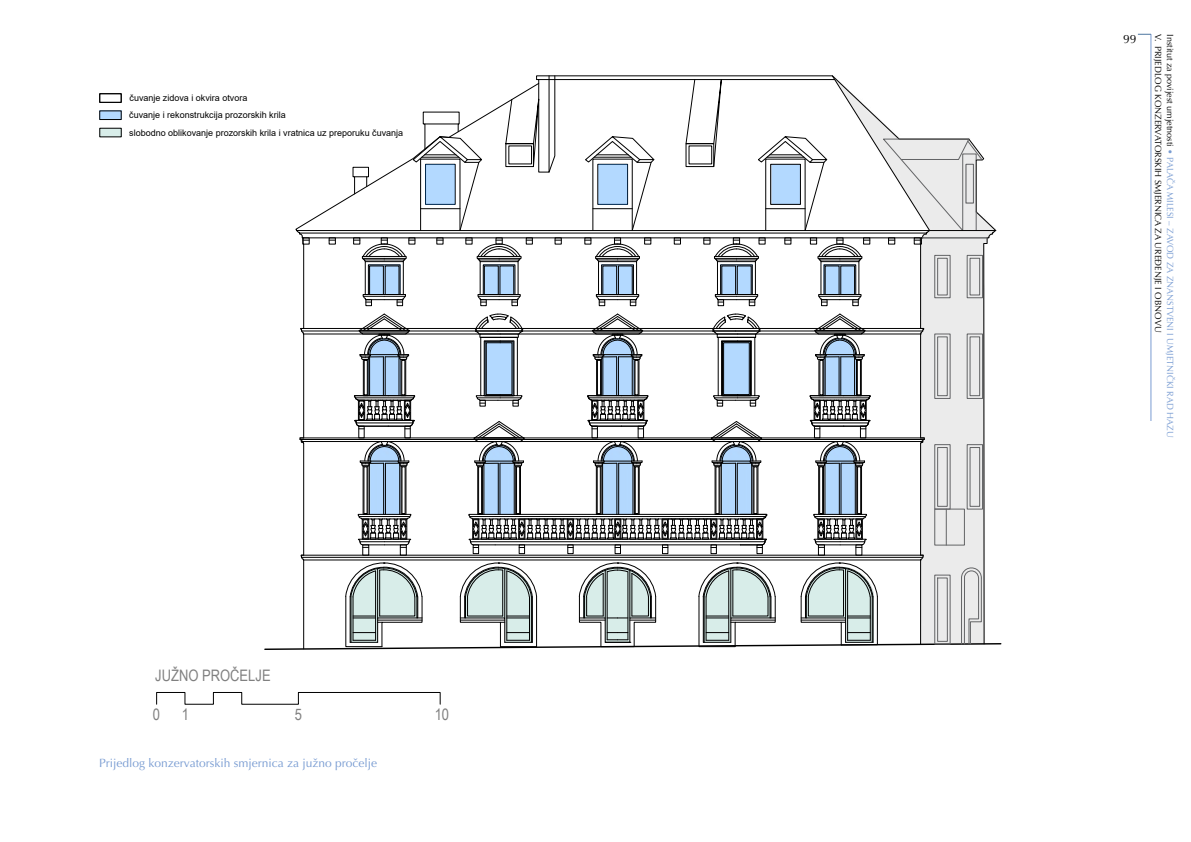
<style>
.page{position:relative;width:1191px;height:842px;background:#fff}
.page>*{position:absolute;margin:0;border:0;box-sizing:border-box;transform-origin:0 0}
.t1{font:15.8px "Arial Narrow";color:#808080}
.t2{font:12px "Optima LT Pro";color:#799cd2}
.t3{font:12px "Optima LT Pro";color:#000}
.t4{font:9px/11.8px "Optima LT Pro";color:#000}
.t5{font:9px/17.2px "Arial";color:#000}
.s1{color:#799cd2}
</style>
<div class="page">
<hr style="left:1150px;top:34px;width:1px;height:387px;background:#799cd2">
<svg style="left:1137px;top:34px;width:14px;height:1px"></svg>
<div style="left:99px;top:111px;width:23px;height:9px;border:1px solid #000"></div>
<div style="left:99px;top:93px;width:23px;height:10px;border:1px solid #000"></div>
<svg style="left:264px;top:75px;width:737px;height:575px"></svg>
<hr style="left:735px;top:463px;width:1px;height:51px;background:#000">
<hr style="left:737px;top:463px;width:1px;height:51px;background:#000">
<hr style="left:721px;top:463px;width:1px;height:51px;background:#000">
<hr style="left:751px;top:463px;width:1px;height:51px;background:#000">
<div style="left:686px;top:143px;width:28px;height:24px;border:1px solid #000"></div>
<svg style="left:156px;top:692px;width:285px;height:13px"></svg>
<p class="t5" style="left:129px;top:89px;width:275px">čuvanje zidova i okvira otvora<br>čuvanje i rekonstrukcija prozorskih krila<br>slobodno oblikovanje prozorskih krila i vratnica uz preporuku čuvanja</p>
<h1 class="t1" style="left:155px;top:664px;width:117px">JUŽNO PROČELJE</h1>
<h1 class="t1" style="left:153px;top:703px;width:9px">0</h1>
<h1 class="t1" style="left:182px;top:703px;width:9px">1</h1>
<h1 class="t1" style="left:295px;top:703px;width:9px">5</h1>
<h1 class="t1" style="left:435px;top:703px;width:16px">10</h1>
<h2 class="t2" style="left:99px;top:755px;width:279px">Prijedlog konzervatorskih smjernica za južno pročelje</h2>
<h2 class="t3" style="left:1123px;top:31px;width:15px">99</h2>
<p class="t4" style="left:1176px;top:34px;width:405px;rotate:90deg">Institut za povijest umjetnosti <span class="s1">• PALAČA MILESI – ZAVOD ZA ZNANSTVENI I UMJETNIČKI RAD HAZU<br></span>V. PRIJEDLOG KONZERVATORSKIH SMJERNICA ZA UREĐENJE I OBNOVU</p>
</div>
